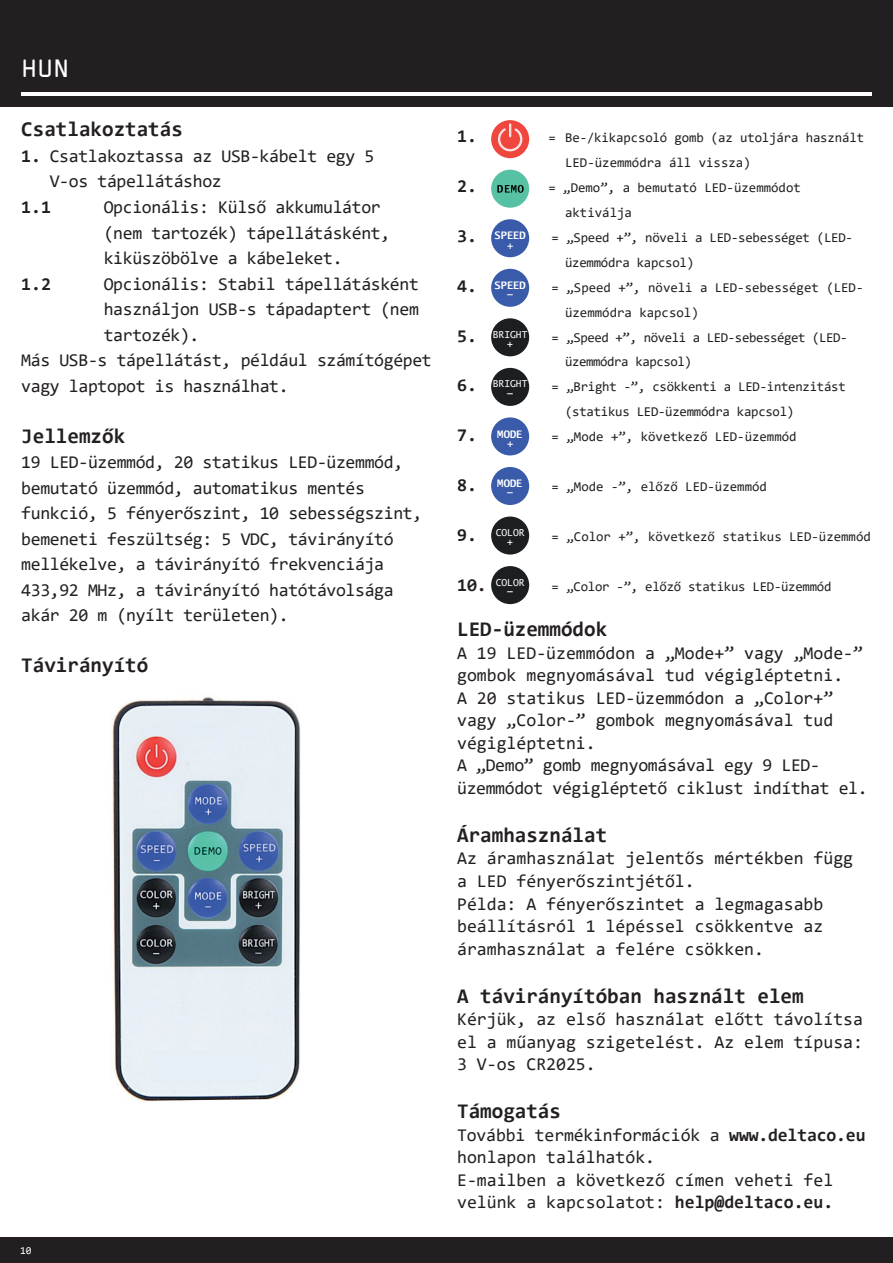
<style>
.page{position:relative;width:893px;height:1263px;background:#fff}
.page>*{position:absolute;margin:0;border:0;box-sizing:border-box;transform-origin:0 0}
.t1{font:22.5px "OCRA Std";color:#fff}
.t2{font:700 21px "Consolas";color:#231f20}
.t3{font:18px/25.5px "Consolas";letter-spacing:-.02em;color:#231f20}
.t4{font:18px/22.5px "Consolas";color:#231f20}
.t5{font:700 18px "Consolas";color:#231f20}
.t6{font:13.5px/24.9px "Consolas";letter-spacing:-.01em;color:#231f20}
.t7{font:13.5px/24.9px "Consolas";letter-spacing:-.03em;color:#231f20}
.t8{font:10.5px "Consolas";color:#fff}
.t9{font:700 10.35px/9.3px "Lucida Sans Typewriter";color:#fff;text-align:center}
.t10{font:700 10.35px "Lucida Sans Typewriter";color:#fff;scale:1.38 1}
.t11{font:700 9.75px "Lucida Sans Typewriter";color:#fff}
.t12{font:9.6px "Lucida Sans Typewriter";color:#fff}
.s1{font-weight:700}
</style>
<div class="page">
<div style="left:0;top:0;width:893px;height:106px;background:#231f20"></div>
<hr style="left:21px;top:92px;width:851px;height:4px;background:#fff">
<div style="left:0;top:1237px;width:893px;height:26px;background:#231f20"></div>
<div style="left:491px;top:120px;width:38px;height:38px;background:#ef463e;border-radius:50%"></div>
<svg style="left:497px;top:122px;width:27px;height:31px"></svg>
<div style="left:491px;top:219px;width:38px;height:38px;background:#3a5ba9;border-radius:50%"></div>
<div style="left:491px;top:269px;width:38px;height:38px;background:#3a5ba9;border-radius:50%"></div>
<div style="left:491px;top:417px;width:38px;height:38px;background:#3a5ba9;border-radius:50%"></div>
<div style="left:491px;top:467px;width:38px;height:38px;background:#3a5ba9;border-radius:50%"></div>
<div style="left:491px;top:318px;width:38px;height:38px;background:#1b1f22;border-radius:50%"></div>
<div style="left:491px;top:368px;width:38px;height:38px;background:#1b1f22;border-radius:50%"></div>
<div style="left:491px;top:516px;width:38px;height:38px;background:#1b1f22;border-radius:50%"></div>
<div style="left:491px;top:566px;width:38px;height:38px;background:#1b1f22;border-radius:50%"></div>
<div style="left:491px;top:170px;width:38px;height:38px;background:#57c1a3;border-radius:50%"></div>
<svg style="left:497px;top:185px;width:27px;height:8px"></svg>
<img style="left:112px;top:697px;width:189px;height:404px">
<p class="t1" style="left:21px;top:58px;width:50px">HUN</p>
<p class="t2" style="left:21px;top:116px;width:163px">Csatlakoztatás</p>
<p class="t3" style="left:50px;top:143px;width:326px;text-indent:-28px"><span class="s1">1.</span> Csatlakoztassa az USB-kábelt egy 5<br>V-os tápellátáshoz</p>
<p class="t5" style="left:21px;top:196px;width:31px">1.1</p>
<p class="t3" style="left:104px;top:194px;width:288px">Opcionális: Külső akkumulátor (nem tartozék) tápellátásként, kiküszöbölve a kábeleket.</p>
<p class="t5" style="left:21px;top:272px;width:31px">1.2</p>
<p class="t3" style="left:104px;top:270px;width:317px">Opcionális: Stabil tápellátásként</p>
<p class="t3" style="left:104px;top:296px;width:317px">használjon USB-s tápadaptert (nem</p>
<p class="t3" style="left:104px;top:321px;width:97px">tartozék).</p>
<p class="t3" style="left:21px;top:347px;width:412px">Más USB-s tápellátást, például számítógépet</p>
<p class="t3" style="left:21px;top:372px;width:269px">vagy laptopot is használhat.</p>
<p class="t2" style="left:21px;top:422px;width:105px">Jellemzők</p>
<p class="t3" style="left:21px;top:449px;width:403px">19 LED-üzemmód, 20 statikus LED-üzemmód, bemutató üzemmód, automatikus mentés funkció, 5 fényerőszint, 10 sebességszint, bemeneti feszültség: 5 VDC, távirányító mellékelve, a távirányító frekvenciája 433,92 MHz, a távirányító hatótávolsága akár 20 m (nyílt területen).</p>
<p class="t2" style="left:21px;top:652px;width:129px">Távirányító</p>
<p class="t8" style="left:20px;top:1243px;width:13px">10</p>
<p class="t5" style="left:457px;top:125px;width:21px">1.</p>
<p class="t6" style="left:565px;top:125px;width:301px;text-indent:-17px">= Be-/kikapcsoló gomb (az utoljára használt<br>LED-üzemmódra áll vissza)</p>
<p class="t5" style="left:457px;top:175px;width:21px">2.</p>
<p class="t6" style="left:565px;top:175px;width:237px;text-indent:-17px">= „Demo”, a bemutató LED-üzemmódot aktiválja</p>
<p class="t5" style="left:457px;top:225px;width:21px">3.</p>
<p class="t6" style="left:565px;top:225px;width:289px;text-indent:-14px">= „Speed +”, növeli a LED-sebességet (LED&shy;üzemmódra kapcsol)</p>
<p class="t5" style="left:457px;top:274px;width:21px">4.</p>
<p class="t6" style="left:565px;top:275px;width:300px;text-indent:-14px">= „Speed +”, növeli a LED-sebességet (LED&shy;üzemmódra kapcsol)</p>
<p class="t5" style="left:457px;top:324px;width:21px">5.</p>
<p class="t7" style="left:565px;top:324px;width:284px;text-indent:-14px">= „Speed +”, növeli a LED-sebességet (LED&shy;üzemmódra kapcsol)</p>
<p class="t5" style="left:457px;top:374px;width:21px">6.</p>
<p class="t6" style="left:565px;top:374px;width:282px;text-indent:-14px">= „Bright -”, csökkenti a LED-intenzitást (statikus LED-üzemmódra kapcsol)</p>
<p class="t5" style="left:457px;top:424px;width:21px">7.</p>
<p class="t6" style="left:552px;top:424px;width:246px">= „Mode +”, következő LED-üzemmód</p>
<p class="t5" style="left:457px;top:474px;width:21px">8.</p>
<p class="t6" style="left:552px;top:474px;width:217px">= „Mode -”, előző LED-üzemmód</p>
<p class="t5" style="left:457px;top:523px;width:21px">9.</p>
<p class="t6" style="left:552px;top:524px;width:321px">= „Color +”, következő statikus LED-üzemmód</p>
<p class="t5" style="left:457px;top:573px;width:31px">10.</p>
<p class="t6" style="left:552px;top:573px;width:281px">= „Color -”, előző statikus LED-üzemmód</p>
<p class="t9" style="left:494px;top:231px;width:33px">SPEED +</p>
<p class="t9" style="left:494px;top:280px;width:33px">SPEED -</p>
<p class="t12" style="left:493px;top:329px;width:36px">BRIGHT</p>
<p class="t11" style="left:507px;top:338px;width:7px">+</p>
<p class="t12" style="left:493px;top:378px;width:36px">BRIGHT</p>
<p class="t10" style="left:506px;top:387px;width:8px">-</p>
<p class="t9" style="left:497px;top:429px;width:27px">MODE +</p>
<p class="t9" style="left:497px;top:479px;width:27px">MODE -</p>
<p class="t12" style="left:496px;top:527px;width:30px">COLOR</p>
<p class="t11" style="left:507px;top:536px;width:7px">+</p>
<p class="t12" style="left:496px;top:577px;width:30px">COLOR</p>
<p class="t10" style="left:506px;top:585px;width:8px">-</p>
<p class="t2" style="left:457px;top:616px;width:152px">LED-üzemmódok</p>
<p class="t4" style="left:457px;top:641px;width:412px">A 19 LED-üzemmódon a „Mode+” vagy „Mode-” gombok megnyomásával tud végigléptetni.<br>A 20 statikus LED-üzemmódon a „Color+” vagy „Color-” gombok megnyomásával tud végigléptetni.<br>A „Demo” gomb megnyomásával egy 9 LED&shy;üzemmódot végigléptető ciklust indíthat el.</p>
<p class="t2" style="left:457px;top:822px;width:152px">Áramhasználat</p>
<p class="t4" style="left:457px;top:847px;width:397px">Az áramhasználat jelentős mértékben függ a LED fényerőszintjétől.<br>Példa: A fényerőszintet a legmagasabb beállításról 1 lépéssel csökkentve az áramhasználat a felére csökken.</p>
<p class="t2" style="left:457px;top:982px;width:348px">A távirányítóban használt elem</p>
<p class="t3" style="left:457px;top:1007px;width:407px;line-height:22.5px;text-align:justify">Kérjük, az első használat előtt távolítsa el a műanyag szigetelést. Az elem típusa:<br>3 V-os CR2025.</p>
<p class="t2" style="left:457px;top:1098px;width:105px">Támogatás</p>
<p class="t4" style="left:457px;top:1123px;width:410px">További termékinformációk a <span class="s1">www.deltaco.eu </span>honlapon találhatók.<br>E-mailben a következő címen veheti fel velünk a kapcsolatot: <span class="s1">help@deltaco.eu.</span></p>
</div>
